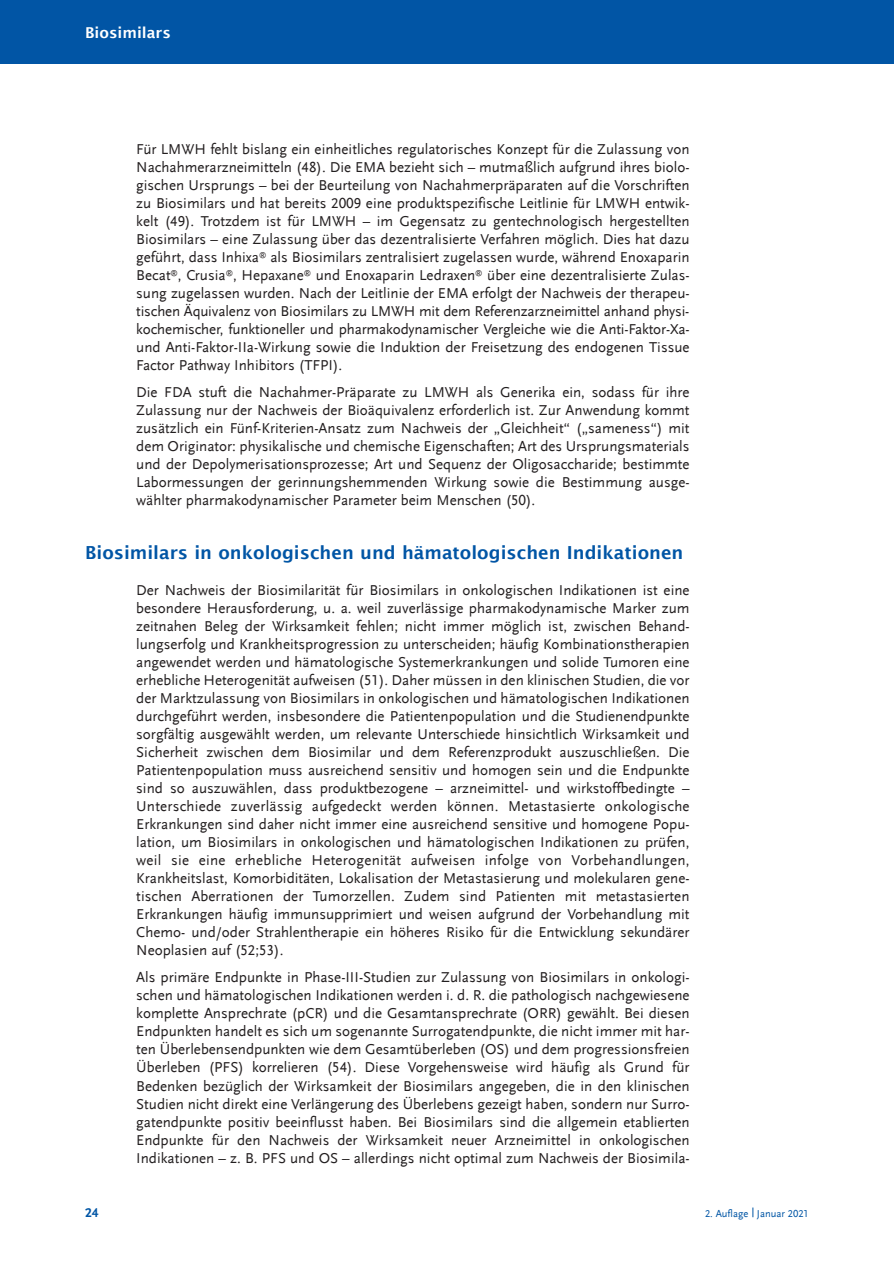
<style>
.page{position:relative;width:894px;height:1264px;background:#fff}
.page>*{position:absolute;margin:0;border:0;box-sizing:border-box;transform-origin:0 0}
.t1{font:600 18px "Lucida Sans";color:#0155a5}
.t2{font:15px/18px "Scala Sans LF";color:#231f20;text-align:justify}
.t3{font:600 15px "Lucida Sans";color:#fff}
.t4{font:700 13.5px "Scala Sans LF";color:#0155a5}
.t5{font:10.5px "Scala Sans LF";color:#0155a5}
</style>
<div class="page">
<div style="left:0;top:0;width:893px;height:64px;background:#0155a5"></div>
<p class="t3" style="left:85px;top:24px;width:87px">Biosimilars</p>
<p class="t2" style="left:136px;top:141px;width:554px">Für LMWH fehlt bislang ein einheitliches regulatorisches Konzept für die Zulassung von Nachahmerarzneimitteln (48). Die EMA bezieht sich – mutmaßlich aufgrund ihres biolo&shy;gischen Ursprungs – bei der Beurteilung von Nachahmerpräparaten auf die Vorschriften zu Biosimilars und hat bereits 2009 eine produktspezifische Leitlinie für LMWH entwik&shy;kelt (49). Trotzdem ist für LMWH – im Gegensatz zu gentechnologisch hergestellten Biosimilars – eine Zulassung über das dezentralisierte Verfahren möglich. Dies hat dazu geführt, dass Inhixa<sup>®</sup> als Biosimilars zentralisiert zugelassen wurde, während Enoxaparin Becat<sup>®</sup>, Crusia<sup>®</sup>, Hepaxane<sup>®</sup> und Enoxaparin Ledraxen<sup>®</sup> über eine dezentralisierte Zulas - sung zugelassen wurden. Nach der Leitlinie der EMA erfolgt der Nachweis der therapeu&shy;tischen Äquivalenz von Biosimilars zu LMWH mit dem Referenzarzneimittel anhand physi&shy;kochemischer, funktioneller und pharmakodynamischer Vergleiche wie die Anti-Faktor-Xa&shy;und Anti-Faktor-IIa-Wirkung sowie die Induktion der Freisetzung des endogenen Tissue Factor Pathway Inhibitors (TFPI).</p>
<p class="t2" style="left:136px;top:384px;width:554px">Die FDA stuft die Nachahmer-Präparate zu LMWH als Generika ein, sodass für ihre Zulassung nur der Nachweis der Bioäquivalenz erforderlich ist. Zur Anwendung kommt zusätzlich ein Fünf-Kriterien-Ansatz zum Nachweis der „Gleichheit“ („sameness“) mit dem Originator: physikalische und chemische Eigenschaften; Art des Ursprungsmaterials und der Depolymerisationsprozesse; Art und Sequenz der Oligosaccharide; bestimmte Labor messungen der gerinnungshemmenden Wirkung sowie die Bestimmung ausge&shy;wählter pharmakodynamischer Parameter beim Menschen (50).</p>
<p class="t1" style="left:85px;top:542px;width:599px">Biosimilars in onkologischen und hämatologischen Indikationen</p>
<p class="t2" style="left:136px;top:582px;width:554px">Der Nachweis der Biosimilarität für Biosimilars in onkologischen Indikationen ist eine besondere Herausforderung, u. a. weil zuverlässige pharmakodynamische Marker zum zeitnahen Beleg der Wirksamkeit fehlen; nicht immer möglich ist, zwischen Behand - lungserfolg und Krankheitsprogression zu unterscheiden; häufig Kombinationstherapien angewendet werden und hämatologische Systemerkrankungen und solide Tumoren eine erhebliche Heterogenität aufweisen (51). Daher müssen in den klinischen Studien, die vor der Marktzulassung von Biosimilars in onkologischen und hämatologischen Indikationen durchgeführt werden, insbesondere die Patientenpopulation und die Studienendpunkte sorgfältig ausgewählt werden, um relevante Unterschiede hinsichtlich Wirksamkeit und Sicherheit zwischen dem Biosimilar und dem Referenzprodukt auszuschließen. Die Patientenpopulation muss ausreichend sensitiv und homogen sein und die Endpunkte sind so auszuwählen, dass produktbezogene – arzneimittel- und wirkstoffbedingte – Unterschiede zuverlässig aufgedeckt werden können. Metastasierte onkologische Erkrankungen sind daher nicht immer eine ausreichend sensitive und homogene Popu - lation, um Biosimilars in onkologischen und hämatologischen Indikationen zu prüfen, weil sie eine erhebliche Heterogenität aufweisen infolge von Vorbehandlungen, Krankheitslast, Komorbiditäten, Lokalisation der Metastasierung und molekularen gene&shy;tischen Aberrationen der Tumorzellen. Zudem sind Patienten mit metastasierten Erkrankungen häufig immunsupprimiert und weisen aufgrund der Vorbehandlung mit Chemo- und/oder Strahlentherapie ein höheres Risiko für die Entwicklung sekundärer Neoplasien auf (52;53).</p>
<p class="t2" style="left:136px;top:969px;width:554px">Als primäre Endpunkte in Phase-III-Studien zur Zulassung von Biosimilars in onkologi&shy;schen und hämatologischen Indikationen werden i. d. R. die pathologisch nachgewiesene komplette Ansprechrate (pCR) und die Gesamtansprechrate (ORR) gewählt. Bei diesen Endpunkten handelt es sich um sogenannte Surrogatendpunkte, die nicht immer mit har&shy;ten Überlebensendpunkten wie dem Gesamtüberleben (OS) und dem progressionsfreien Überleben (PFS) korrelieren (54). Diese Vorgehensweise wird häufig als Grund für Bedenken bezüglich der Wirksamkeit der Biosimilars angegeben, die in den klinischen Studien nicht direkt eine Verlängerung des Überlebens gezeigt haben, sondern nur Surro - gatendpunkte positiv beeinflusst haben. Bei Biosimilars sind die allgemein etablierten Endpunkte für den Nachweis der Wirksamkeit neuer Arzneimittel in onkologischen Indikationen – z. B. PFS und OS – allerdings nicht optimal zum Nachweis der Biosimila -</p>
<p class="t4" style="left:85px;top:1204px;width:15px">24</p>
<p class="t5" style="left:704px;top:1207px;width:105px">2. Auflage Januar 2021</p>
</div>
